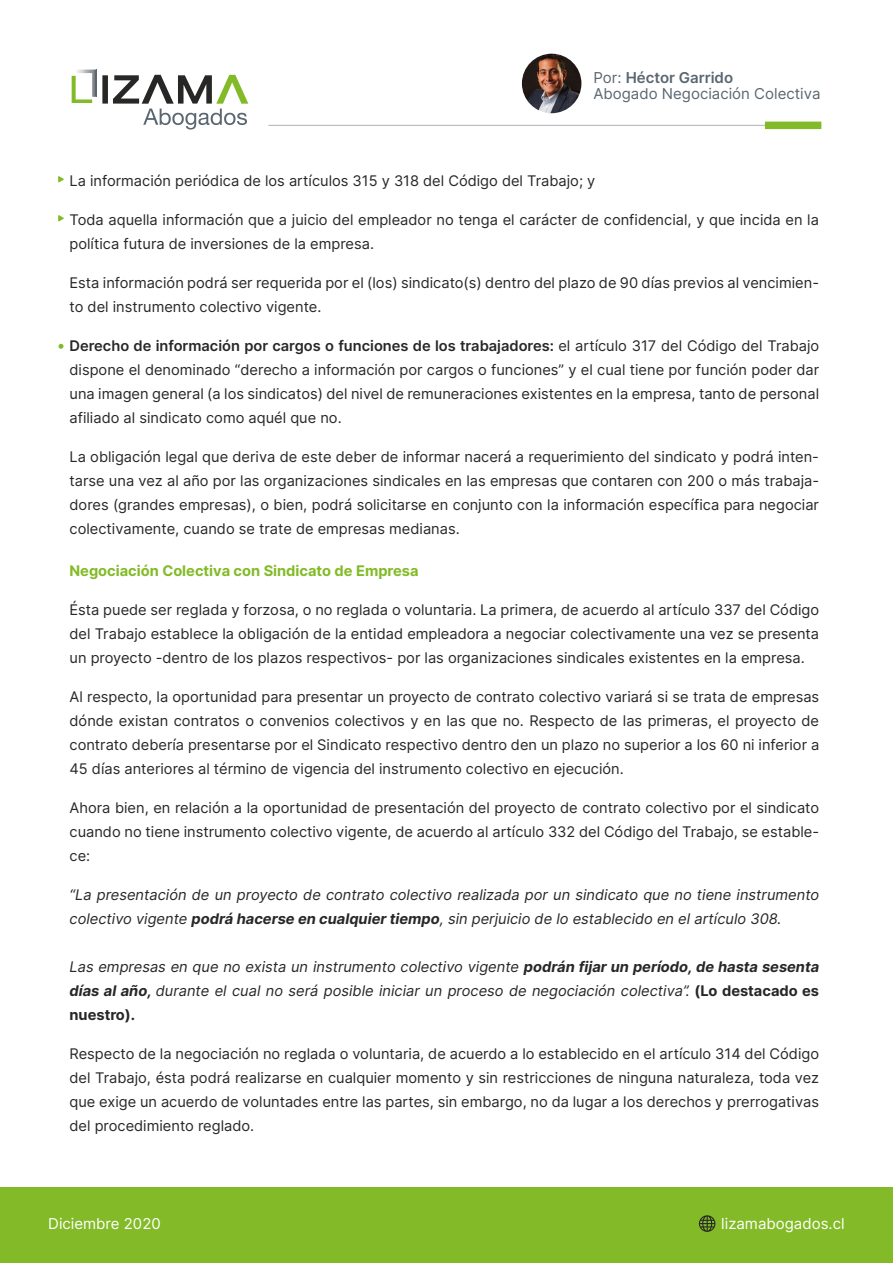
<style>
.page{position:relative;width:893px;height:1263px;background:#fff}
.page>*{position:absolute;margin:0;border:0;box-sizing:border-box;transform-origin:0 0}
.t1{font:15px/15.8px "Inter";color:#5a6670}
.t2{font:15px "Inter";color:#fff}
.t3{font:14.7px/24px "Inter";color:#272726;text-align:justify}
.t4{font:italic 14.7px/24px "Inter";color:#272726}
.t5{font:700 14.7px "Inter";color:#82bb27}
.s1{font-weight:600}
.s2{font-weight:700}
.s3{font-weight:700;font-style:normal}
</style>
<div class="page">
<div style="left:0;top:1187px;width:893px;height:76px;background:#82bb27"></div>
<svg style="left:699px;top:1215px;width:16px;height:17px"></svg>
<svg style="left:72px;top:70px;width:25px;height:33px"></svg>
<div style="left:102px;top:75px;width:6px;height:29px;border:2px solid #272726"></div>
<svg style="left:113px;top:74px;width:136px;height:56px"></svg>
<hr style="left:268px;top:125px;width:553px;height:1px;background:#5a6670">
<img style="left:522px;top:54px;width:59px;height:59px;border-radius:30px">
<div style="left:765px;top:122px;width:56px;height:7px;background:#82bb27"></div>
<svg style="left:58px;top:176px;width:6px;height:7px"></svg>
<svg style="left:58px;top:215px;width:6px;height:7px"></svg>
<svg style="left:59px;top:344px;width:4px;height:5px"></svg>
<p class="t1" style="left:593px;top:69px;width:229px">Por: <span class="s1">Héctor Garrido<br></span>Abogado Negociación Colectiva</p>
<p class="t3" style="left:70px;top:168px;width:527px">La información periódica de los artículos 315 y 318 del Código del Trabajo; y</p>
<p class="t3" style="left:70px;top:207px;width:751px">Toda aquella información que a juicio del empleador no tenga el carácter de confidencial, y que incida en la política futura de inversiones de la empresa.</p>
<p class="t3" style="left:70px;top:270px;width:751px">Esta información podrá ser requerida por el (los) sindicato(s) dentro del plazo de 90 días previos al vencimien&shy;to del instrumento colectivo vigente.</p>
<p class="t3" style="left:70px;top:333px;width:751px"><span class="s1">Derecho de información por cargos o funciones de los trabajadores:</span> el artículo 317 del Código del Trabajo dispone el denominado “derecho a información por cargos o funciones” y el cual tiene por función poder dar una imagen general (a los sindicatos) del nivel de remuneraciones existentes en la empresa, tanto de personal afiliado al sindicato como aquél que no.</p>
<p class="t3" style="left:70px;top:444px;width:751px">La obligación legal que deriva de este deber de informar nacerá a requerimiento del sindicato y podrá inten&shy;tarse una vez al año por las organizaciones sindicales en las empresas que contaren con 200 o más trabaja&shy;dores (grandes empresas), o bien, podrá solicitarse en conjunto con la información específica para negociar colectivamente, cuando se trate de empresas medianas.</p>
<p class="t5" style="left:70px;top:560px;width:351px">Negociación Colectiva con Sindicato de Empresa</p>
<p class="t3" style="left:70px;top:597px;width:751px">Ésta puede ser reglada y forzosa, o no reglada o voluntaria. La primera, de acuerdo al artículo 337 del Código del Trabajo establece la obligación de la entidad empleadora a negociar colectivamente una vez se presenta un proyecto -dentro de los plazos respectivos- por las organizaciones sindicales existentes en la empresa.</p>
<p class="t3" style="left:70px;top:684px;width:751px">Al respecto, la oportunidad para presentar un proyecto de contrato colectivo variará si se trata de empresas dónde existan contratos o convenios colectivos y en las que no. Respecto de las primeras, el proyecto de contrato debería presentarse por el Sindicato respectivo dentro den un plazo no superior a los 60 ni inferior a 45 días anteriores al término de vigencia del instrumento colectivo en ejecución.</p>
<p class="t3" style="left:70px;top:795px;width:751px">Ahora bien, en relación a la oportunidad de presentación del proyecto de contrato colectivo por el sindicato cuando no tiene instrumento colectivo vigente, de acuerdo al artículo 332 del Código del Trabajo, se estable&shy;ce:</p>
<p class="t4" style="left:70px;top:882px;width:751px">“La presentación de un proyecto de contrato colectivo realizada por un sindicato que no tiene instrumento colectivo vigente <span class="s2">podrá hacerse en cualquier tiempo</span>, sin perjuicio de lo establecido en el artículo 308.</p>
<p class="t4" style="left:70px;top:954px;width:751px;text-align:justify">Las empresas en que no exista un instrumento colectivo vigente <span class="s2">podrán fijar un período, de hasta sesenta días al año,</span> durante el cual no será posible iniciar un proceso de negociación colectiva”. <span class="s3">(Lo destacado es nuestro).</span></p>
<p class="t3" style="left:70px;top:1041px;width:751px">Respecto de la negociación no reglada o voluntaria, de acuerdo a lo establecido en el artículo 314 del Código del Trabajo, ésta podrá realizarse en cualquier momento y sin restricciones de ninguna naturaleza, toda vez que exige un acuerdo de voluntades entre las partes, sin embargo, no da lugar a los derechos y prerrogativas del procedimiento reglado.</p>
<p class="t2" style="left:48px;top:1213px;width:114px">Diciembre 2020</p>
<p class="t2" style="left:721px;top:1212px;width:125px">lizamabogados.cl</p>
</div>
